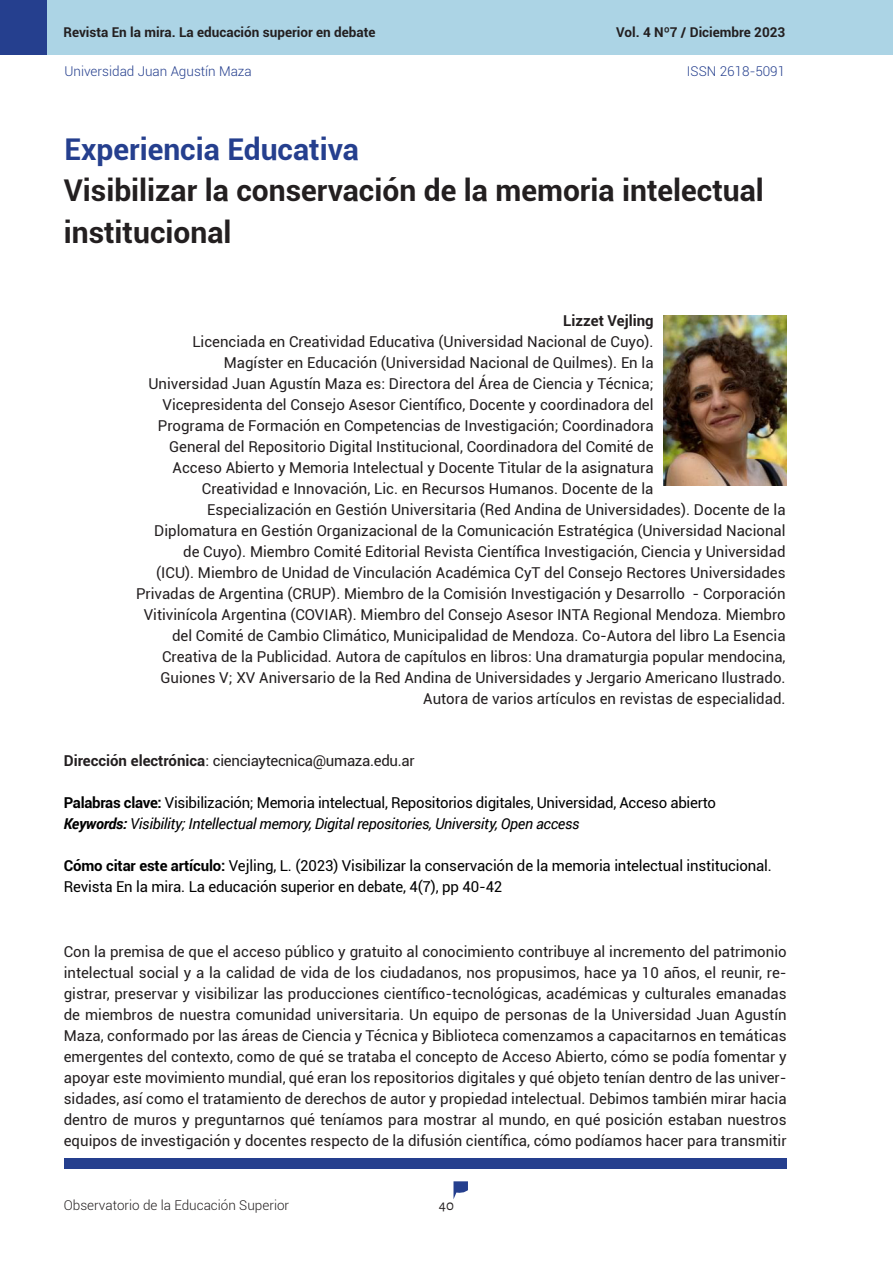
<style>
.page{position:relative;width:893px;height:1263px;background:#fff}
.page>*{position:absolute;margin:0;border:0;box-sizing:border-box;transform-origin:0 0}
.Título_in_art{font:700 30px/42px "Roboto";color:#231f20}
.Sector{font:700 30px "Roboto";color:#253f8e}
.CV_autor{font:15px "Roboto";color:#231f20}
.Txt_base{font:15px/21px "Roboto";color:#231f20;text-align:justify}
.Txt_base-2{font:15px/21px "Roboto";letter-spacing:-.01em;color:#000}
.Txt_base-3{font:italic 15px "Roboto";letter-spacing:-.02em;color:#000}
.Txt_base-4{font:15px "Roboto";letter-spacing:-.02em;color:#231f20}
.CV_autor-2{font:700 15px "Roboto";color:#231f20}
.t1{font:15px "Alegreya Sans";color:#231f20}
.t2{font:700 13.5px "Roboto";color:#231f20}
.t3{font:300 13.5px "Roboto";color:#253f8e}
.t4{font:300 13.5px "Roboto";color:#231f20}
.s1{font-weight:700}
</style>
<div class="page">
<svg style="left:453px;top:1181px;width:15px;height:18px"></svg>
<div style="left:47px;top:0;width:846px;height:54px;background:#acd4e5"></div>
<div style="left:0;top:0;width:47px;height:54px;background:#253f8e"></div>
<div style="left:64px;top:1158px;width:723px;height:10px;background:#253f8e"></div>
<img style="left:663px;top:316px;width:124px;height:169px">
<p class="t2" style="left:63px;top:23px;width:314px">Revista En la mira. La educación superior en debate</p>
<p class="t3" style="left:64px;top:61px;width:189px">Universidad Juan Agustín Maza</p>
<p class="t3" style="left:687px;top:61px;width:100px">ISSN 2618-5091</p>
<p class="t2" style="left:616px;top:23px;width:171px">Vol. 4 Nº7 / Diciembre 2023</p>
<p class="Sector" style="left:64px;top:128px;width:296px">Experiencia Educativa</p>
<p class="Título_in_art" style="left:64px;top:168px;width:701px">Visibilizar la conservación de la memoria intelectual institucional</p>
<p class="CV_autor-2" style="left:563px;top:310px;width:92px">Lizzet Vejling</p>
<p class="CV_autor" style="left:192px;top:331px;width:463px">Licenciada en Creatividad Educativa (Universidad Nacional de Cuyo).</p>
<p class="CV_autor" style="left:224px;top:352px;width:431px">Magíster en Educación (Universidad Nacional de Quilmes). En la</p>
<p class="CV_autor" style="left:148px;top:373px;width:507px">Universidad Juan Agustín Maza es: Directora del Área de Ciencia y Técnica;</p>
<p class="CV_autor" style="left:163px;top:394px;width:493px">Vicepresidenta del Consejo Asesor Científico, Docente y coordinadora del</p>
<p class="CV_autor" style="left:158px;top:415px;width:497px">Programa de Formación en Competencias de Investigación; Coordinadora</p>
<p class="CV_autor" style="left:169px;top:436px;width:486px">General del Repositorio Digital Institucional, Coordinadora del Comité de</p>
<p class="CV_autor" style="left:173px;top:457px;width:482px">Acceso Abierto y Memoria Intelectual y Docente Titular de la asignatura</p>
<p class="CV_autor" style="left:202px;top:478px;width:453px">Creatividad e Innovación, Lic. en Recursos Humanos. Docente de la</p>
<p class="CV_autor" style="left:207px;top:499px;width:580px">Especialización en Gestión Universitaria (Red Andina de Universidades). Docente de la</p>
<p class="CV_autor" style="left:154px;top:520px;width:633px">Diplomatura en Gestión Organizacional de la Comunicación Estratégica (Universidad Nacional</p>
<p class="CV_autor" style="left:183px;top:541px;width:604px">de Cuyo). Miembro Comité Editorial Revista Científica Investigación, Ciencia y Universidad</p>
<p class="CV_autor" style="left:156px;top:562px;width:631px">(ICU). Miembro de Unidad de Vinculación Académica CyT del Consejo Rectores Universidades</p>
<p class="CV_autor" style="left:136px;top:583px;width:651px">Privadas de Argentina (CRUP). Miembro de la Comisión Investigación y Desarrollo - Corporación</p>
<p class="CV_autor" style="left:144px;top:604px;width:643px">Vitivinícola Argentina (COVIAR). Miembro del Consejo Asesor INTA Regional Mendoza. Miembro</p>
<p class="CV_autor" style="left:172px;top:625px;width:615px">del Comité de Cambio Climático, Municipalidad de Mendoza. Co-Autora del libro La Esencia</p>
<p class="CV_autor" style="left:162px;top:646px;width:625px">Creativa de la Publicidad. Autora de capítulos en libros: Una dramaturgia popular mendocina,</p>
<p class="CV_autor" style="left:160px;top:667px;width:627px">Guiones V; XV Aniversario de la Red Andina de Universidades y Jergario Americano Ilustrado.</p>
<p class="CV_autor" style="left:423px;top:688px;width:364px">Autora de varios artículos en revistas de especialidad.</p>
<p class="Txt_base-4" style="left:64px;top:751px;width:352px"><span class="s1">Dirección electrónica</span>: cienciaytecnica@umaza.edu.ar</p>
<p class="Txt_base-2" style="left:64px;top:792px;width:654px"><span class="s1">Palabras clave:</span> Visibilización; Memoria intelectual, Repositorios digitales, Universidad, Acceso abierto</p>
<p class="Txt_base-3" style="left:64px;top:814px;width:517px"><span class="s1">Keywords:</span> Visibility; Intellectual memory, Digital repositories, University, Open access</p>
<p class="Txt_base-2" style="left:64px;top:855px;width:710px"><span class="s1">Cómo citar este artículo:</span> Vejling, L. (2023) Visibilizar la conservación de la memoria intelectual institucional.<br>Revista En la mira. La educación superior en debate, 4(7), pp 40-42</p>
<p class="Txt_base" style="left:64px;top:940px;width:724px">Con la premisa de que el acceso público y gratuito al conocimiento contribuye al incremento del patrimonio intelectual social y a la calidad de vida de los ciudadanos, nos propusimos, hace ya 10 años, el reunir, re&shy;gistrar, preservar y visibilizar las producciones científico-tecnológicas, académicas y culturales emanadas de miembros de nuestra comunidad universitaria. Un equipo de personas de la Universidad Juan Agustín Maza, conformado por las áreas de Ciencia y Técnica y Biblioteca comenzamos a capacitarnos en temáticas emergentes del contexto, como de qué se trataba el concepto de Acceso Abierto, cómo se podía fomentar y apoyar este movimiento mundial, qué eran los repositorios digitales y qué objeto tenían dentro de las univer&shy;sidades, así como el tratamiento de derechos de autor y propiedad intelectual. Debimos también mirar hacia dentro de muros y preguntarnos qué teníamos para mostrar al mundo, en qué posición estaban nuestros equipos de investigación y docentes respecto de la difusión científica, cómo podíamos hacer para transmitir</p>
<p class="t4" style="left:64px;top:1196px;width:227px">Observatorio de la Educación Superior</p>
<p class="t1" style="left:439px;top:1195px;width:17px">40</p>
</div>
